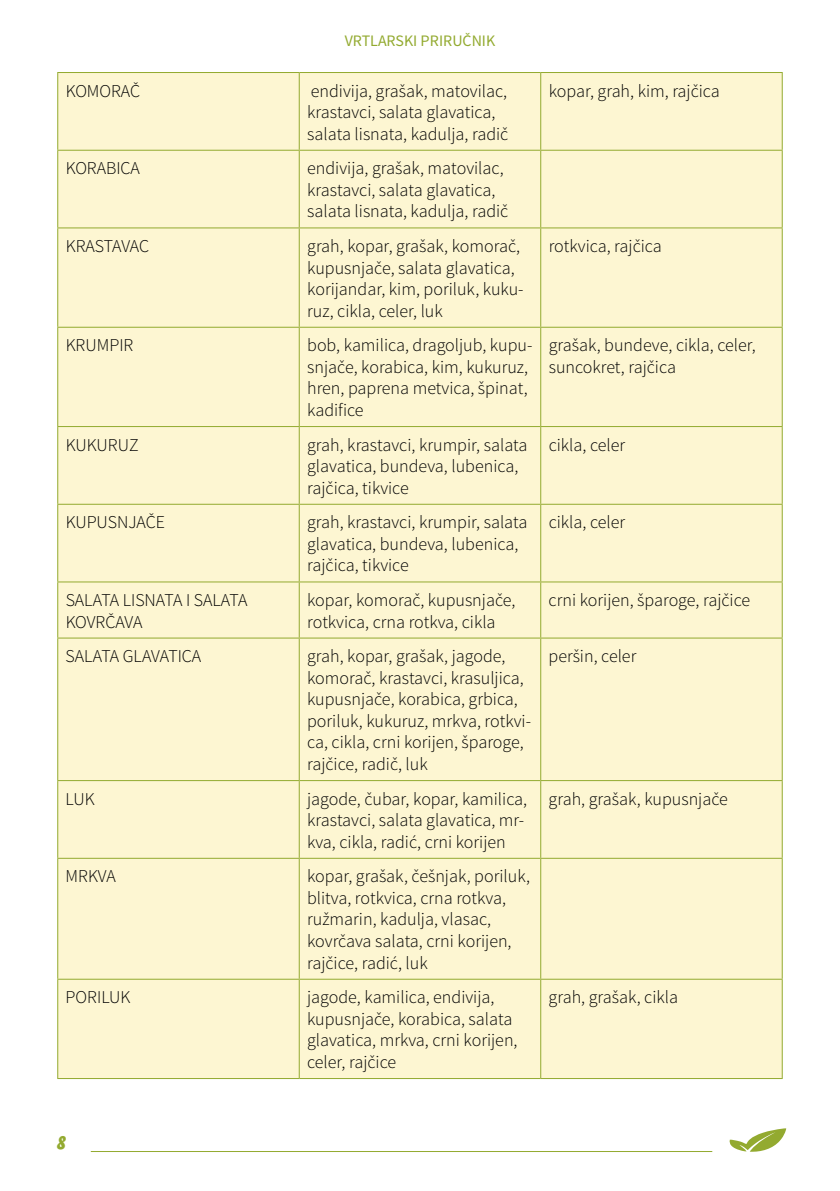
<style>
.page{position:relative;width:840px;height:1191px;background:#fff}
.page>*{position:absolute;margin:0;border:0;box-sizing:border-box;transform-origin:0 0}
.t1{font:22px "Bello Pro";color:#93aa30}
.t2{font:300 18px/21.6px "Source Sans Pro";color:#000}
.t3{font:16px "Source Sans Pro";color:#93aa30}
</style>
<div class="page">
<svg style="left:729px;top:1128px;width:56px;height:24px"></svg>
<hr style="left:91px;top:1151px;width:620px;height:1px;background:#93aa30">
<div style="left:58px;top:73px;width:723px;height:1005px;background:#fdf6d2"></div>
<hr style="left:57px;top:72px;width:242px;height:1px;background:#93aa30">
<hr style="left:57px;top:73px;width:1px;height:77px;background:#93aa30">
<hr style="left:299px;top:72px;width:241px;height:1px;background:#93aa30">
<hr style="left:298px;top:73px;width:1px;height:77px;background:#93aa30">
<hr style="left:540px;top:72px;width:242px;height:1px;background:#93aa30">
<hr style="left:540px;top:73px;width:1px;height:77px;background:#93aa30">
<hr style="left:781px;top:73px;width:1px;height:77px;background:#93aa30">
<hr style="left:57px;top:150px;width:242px;height:1px;background:#93aa30">
<hr style="left:57px;top:151px;width:1px;height:76px;background:#93aa30">
<hr style="left:299px;top:150px;width:241px;height:1px;background:#93aa30">
<hr style="left:298px;top:151px;width:1px;height:76px;background:#93aa30">
<hr style="left:540px;top:150px;width:242px;height:1px;background:#93aa30">
<hr style="left:540px;top:151px;width:1px;height:76px;background:#93aa30">
<hr style="left:781px;top:151px;width:1px;height:76px;background:#93aa30">
<hr style="left:57px;top:227px;width:242px;height:1px;background:#93aa30">
<hr style="left:57px;top:228px;width:1px;height:99px;background:#93aa30">
<hr style="left:299px;top:227px;width:241px;height:1px;background:#93aa30">
<hr style="left:298px;top:228px;width:1px;height:99px;background:#93aa30">
<hr style="left:540px;top:227px;width:242px;height:1px;background:#93aa30">
<hr style="left:540px;top:228px;width:1px;height:99px;background:#93aa30">
<hr style="left:781px;top:228px;width:1px;height:99px;background:#93aa30">
<hr style="left:57px;top:327px;width:242px;height:1px;background:#93aa30">
<hr style="left:57px;top:328px;width:1px;height:98px;background:#93aa30">
<hr style="left:299px;top:327px;width:241px;height:1px;background:#93aa30">
<hr style="left:298px;top:328px;width:1px;height:98px;background:#93aa30">
<hr style="left:540px;top:327px;width:242px;height:1px;background:#93aa30">
<hr style="left:540px;top:328px;width:1px;height:98px;background:#93aa30">
<hr style="left:781px;top:328px;width:1px;height:98px;background:#93aa30">
<hr style="left:57px;top:426px;width:242px;height:1px;background:#93aa30">
<hr style="left:57px;top:427px;width:1px;height:77px;background:#93aa30">
<hr style="left:299px;top:426px;width:241px;height:1px;background:#93aa30">
<hr style="left:298px;top:427px;width:1px;height:77px;background:#93aa30">
<hr style="left:540px;top:426px;width:242px;height:1px;background:#93aa30">
<hr style="left:540px;top:427px;width:1px;height:77px;background:#93aa30">
<hr style="left:781px;top:427px;width:1px;height:77px;background:#93aa30">
<hr style="left:57px;top:504px;width:242px;height:1px;background:#93aa30">
<hr style="left:57px;top:505px;width:1px;height:76px;background:#93aa30">
<hr style="left:299px;top:504px;width:241px;height:1px;background:#93aa30">
<hr style="left:298px;top:505px;width:1px;height:76px;background:#93aa30">
<hr style="left:540px;top:504px;width:242px;height:1px;background:#93aa30">
<hr style="left:540px;top:505px;width:1px;height:76px;background:#93aa30">
<hr style="left:781px;top:505px;width:1px;height:76px;background:#93aa30">
<hr style="left:57px;top:581px;width:242px;height:1px;background:#93aa30">
<hr style="left:57px;top:582px;width:1px;height:55px;background:#93aa30">
<hr style="left:299px;top:581px;width:241px;height:1px;background:#93aa30">
<hr style="left:298px;top:582px;width:1px;height:55px;background:#93aa30">
<hr style="left:540px;top:581px;width:242px;height:1px;background:#93aa30">
<hr style="left:540px;top:582px;width:1px;height:55px;background:#93aa30">
<hr style="left:781px;top:582px;width:1px;height:55px;background:#93aa30">
<hr style="left:57px;top:637px;width:242px;height:1px;background:#93aa30">
<hr style="left:57px;top:638px;width:1px;height:142px;background:#93aa30">
<hr style="left:299px;top:637px;width:241px;height:1px;background:#93aa30">
<hr style="left:298px;top:638px;width:1px;height:142px;background:#93aa30">
<hr style="left:540px;top:637px;width:242px;height:1px;background:#93aa30">
<hr style="left:540px;top:638px;width:1px;height:142px;background:#93aa30">
<hr style="left:781px;top:638px;width:1px;height:142px;background:#93aa30">
<hr style="left:57px;top:780px;width:242px;height:1px;background:#93aa30">
<hr style="left:57px;top:781px;width:1px;height:76px;background:#93aa30">
<hr style="left:299px;top:780px;width:241px;height:1px;background:#93aa30">
<hr style="left:298px;top:781px;width:1px;height:76px;background:#93aa30">
<hr style="left:540px;top:780px;width:242px;height:1px;background:#93aa30">
<hr style="left:540px;top:781px;width:1px;height:76px;background:#93aa30">
<hr style="left:781px;top:781px;width:1px;height:76px;background:#93aa30">
<hr style="left:57px;top:857px;width:242px;height:1px;background:#93aa30">
<hr style="left:57px;top:858px;width:1px;height:120px;background:#93aa30">
<hr style="left:299px;top:857px;width:241px;height:1px;background:#93aa30">
<hr style="left:298px;top:858px;width:1px;height:120px;background:#93aa30">
<hr style="left:540px;top:857px;width:242px;height:1px;background:#93aa30">
<hr style="left:540px;top:858px;width:1px;height:120px;background:#93aa30">
<hr style="left:781px;top:858px;width:1px;height:120px;background:#93aa30">
<hr style="left:57px;top:978px;width:242px;height:1px;background:#93aa30">
<hr style="left:57px;top:979px;width:1px;height:99px;background:#93aa30">
<hr style="left:299px;top:978px;width:241px;height:1px;background:#93aa30">
<hr style="left:298px;top:979px;width:1px;height:99px;background:#93aa30">
<hr style="left:540px;top:978px;width:242px;height:1px;background:#93aa30">
<hr style="left:540px;top:979px;width:1px;height:99px;background:#93aa30">
<hr style="left:781px;top:979px;width:1px;height:99px;background:#93aa30">
<hr style="left:57px;top:1078px;width:242px;height:1px;background:#93aa30">
<hr style="left:299px;top:1078px;width:241px;height:1px;background:#93aa30">
<hr style="left:540px;top:1078px;width:242px;height:1px;background:#93aa30">
<p class="t3" style="left:344px;top:31px;width:152px">VRTLARSKI PRIRUČNIK</p>
<p class="t2" style="left:66px;top:80px;width:76px">KOMORAČ</p>
<p class="t2" style="left:307px;top:80px;width:202px">endivija, grašak, matovilac, krastavci, salata glavatica, salata lisnata, kadulja, radič</p>
<p class="t2" style="left:548px;top:80px;width:172px">kopar, grah, kim, rajčica</p>
<p class="t2" style="left:66px;top:157px;width:76px">KORABICA</p>
<p class="t2" style="left:307px;top:157px;width:202px">endivija, grašak, matovilac, krastavci, salata glavatica, salata lisnata, kadulja, radič</p>
<p class="t2" style="left:66px;top:235px;width:85px">KRASTAVAC</p>
<p class="t2" style="left:307px;top:235px;width:218px">grah, kopar, grašak, komorač, kupusnjače, salata glavatica, korijandar, kim, poriluk, kuku&shy;ruz, cikla, celer, luk</p>
<p class="t2" style="left:548px;top:235px;width:114px">rotkvica, rajčica</p>
<p class="t2" style="left:66px;top:334px;width:69px">KRUMPIR</p>
<p class="t2" style="left:307px;top:334px;width:226px">bob, kamilica, dragoljub, kupu&shy;snjače, korabica, kim, kukuruz, hren, paprena metvica, špinat, kadifice</p>
<p class="t2" style="left:548px;top:334px;width:208px">grašak, bundeve, cikla, celer, suncokret, rajčica</p>
<p class="t2" style="left:66px;top:434px;width:74px">KUKURUZ</p>
<p class="t2" style="left:307px;top:434px;width:222px">grah, krastavci, krumpir, salata glavatica, bundeva, lubenica, rajčica, tikvice</p>
<p class="t2" style="left:548px;top:434px;width:78px">cikla, celer</p>
<p class="t2" style="left:66px;top:511px;width:101px">KUPUSNJAČE</p>
<p class="t2" style="left:307px;top:511px;width:222px">grah, krastavci, krumpir, salata glavatica, bundeva, lubenica, rajčica, tikvice</p>
<p class="t2" style="left:548px;top:511px;width:78px">cikla, celer</p>
<p class="t2" style="left:66px;top:589px;width:183px">SALATA LISNATA I SALATA<br>KOVRČAVA</p>
<p class="t2" style="left:307px;top:589px;width:210px">kopar, komorač, kupusnjače, rotkvica, crna rotkva, cikla</p>
<p class="t2" style="left:548px;top:589px;width:203px">crni korijen, šparoge, rajčice</p>
<p class="t2" style="left:66px;top:645px;width:137px">SALATA GLAVATICA</p>
<p class="t2" style="left:307px;top:645px;width:225px">grah, kopar, grašak, jagode, komorač, krastavci, krasuljica, kupusnjače, korabica, grbica, poriluk, kukuruz, mrkva, rotkvi&shy;ca, cikla, crni korijen, šparoge, rajčice, radič, luk</p>
<p class="t2" style="left:548px;top:645px;width:89px">peršin, celer</p>
<p class="t2" style="left:66px;top:788px;width:31px">LUK</p>
<p class="t2" style="left:307px;top:788px;width:221px">jagode, čubar, kopar, kamilica, krastavci, salata glavatica, mr&shy;kva, cikla, radić, crni korijen</p>
<p class="t2" style="left:548px;top:788px;width:181px">grah, grašak, kupusnjače</p>
<p class="t2" style="left:66px;top:865px;width:52px">MRKVA</p>
<p class="t2" style="left:307px;top:865px;width:224px">kopar, grašak, češnjak, poriluk, blitva, rotkvica, crna rotkva, ružmarin, kadulja, vlasac, kovrčava salata, crni korijen, rajčice, radić, luk</p>
<p class="t2" style="left:66px;top:986px;width:66px">PORILUK</p>
<p class="t2" style="left:307px;top:986px;width:212px">jagode, kamilica, endivija, kupusnjače, korabica, salata glavatica, mrkva, crni korijen, celer, rajčice</p>
<p class="t2" style="left:548px;top:986px;width:131px">grah, grašak, cikla</p>
<p class="t1" style="left:57px;top:1125px;width:10px">8</p>
</div>
